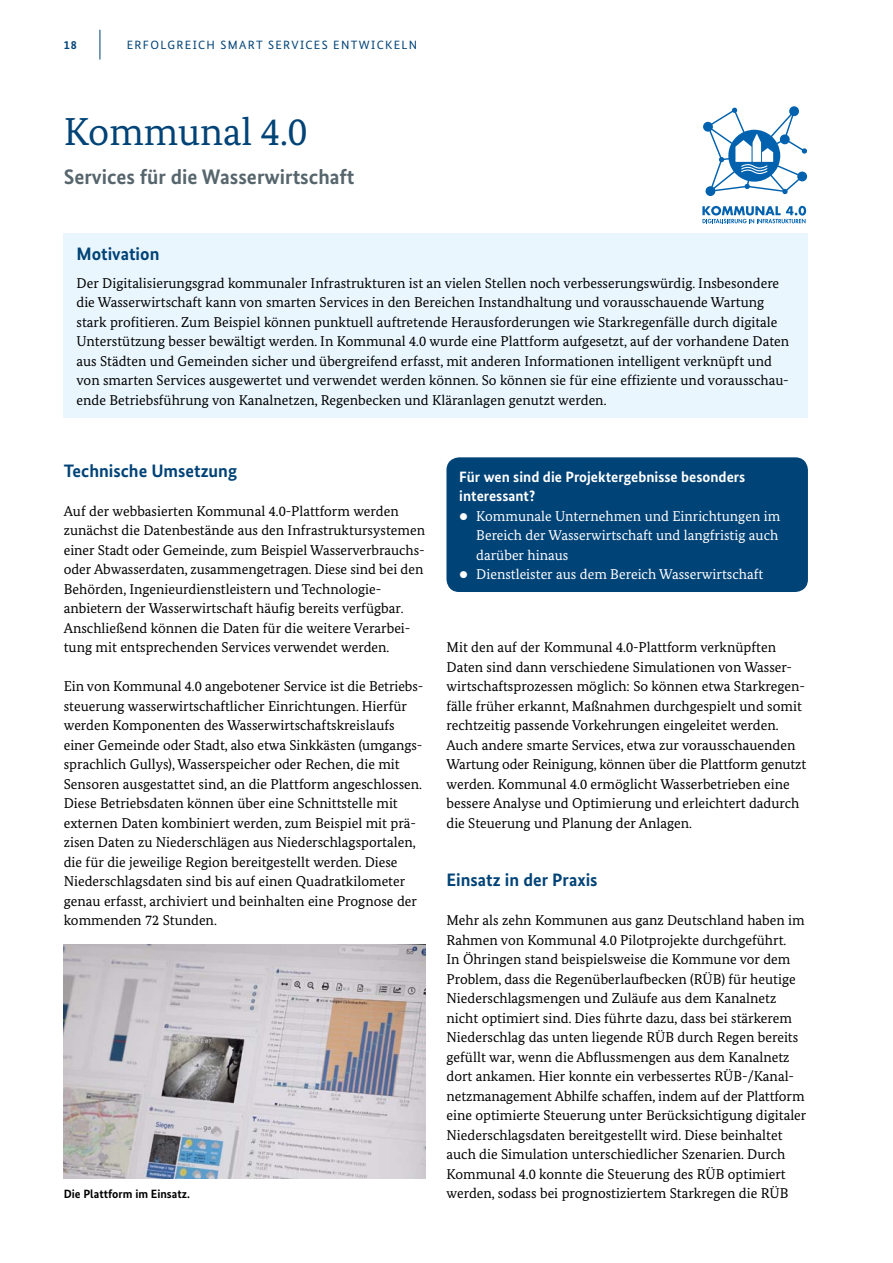
<style>
.page{position:relative;width:893px;height:1263px;background:#fff}
.page>*{position:absolute;margin:0;border:0;box-sizing:border-box;transform-origin:0 0}
.t1{font:39px "Bundes Serif";color:#004377}
.t2{font:700 21px "Bundes Sans";color:#57666d}
.t3{font:700 18px "Bundes Sans";color:#004377}
.t4{font:700 15px/19.5px "Bundes Sans";color:#fff}
.t5{font:14.25px/19.5px "Bundes Serif";color:#000}
.t6{font:14.25px/19.5px "Bundes Serif";color:#fff}
.t7{font:12px "Bundes Sans";letter-spacing:.11em;color:#004377}
.t8{font:700 12px "Bundes Sans";color:#000}
.t9{font:700 12px "Bundes Sans";color:#004377}
</style>
<div class="page">
<hr style="left:100px;top:30px;width:1px;height:30px;background:#004377">
<div style="left:64px;top:233px;width:744px;height:184px;background:#eaf6fe"></div>
<svg style="left:703px;top:106px;width:104px;height:90px"></svg>
<svg style="left:702px;top:206px;width:104px;height:17px"></svg>
<div style="left:446px;top:457px;width:362px;height:135px;background:#004377;border-radius:13px"></div>
<img style="left:64px;top:945px;width:361px;height:234px">
<p class="t9" style="left:64px;top:37px;width:15px">18</p>
<p class="t7" style="left:127px;top:37px;width:292px">ERFOLGREICH SMART SERVICES ENTWICKELN</p>
<h2 class="t1" style="left:64px;top:108px;width:245px">Kommunal 4.0</h2>
<h3 class="t2" style="left:64px;top:164px;width:292px">Services für die Wasserwirtschaft</h3>
<h3 class="t3" style="left:77px;top:243px;width:84px">Motivation</h3>
<p class="t5" style="left:77px;top:273px;width:714px">Der Digitalisierungsgrad kommunaler Infrastrukturen ist an vielen Stellen noch verbesserungswürdig. Insbesondere die Wasserwirtschaft kann von smarten Services in den Bereichen Instandhaltung und vorausschauende Wartung stark profitieren. Zum Beispiel können punktuell auftretende Herausforderungen wie Starkregenfälle durch digitale Unterstützung besser bewältigt werden. In Kommunal 4.0 wurde eine Plattform aufgesetzt, auf der vorhandene Daten aus Städten und Gemeinden sicher und übergreifend erfasst, mit anderen Informationen intelligent verknüpft und von smarten Services ausgewertet und verwendet werden können. So können sie für eine effiziente und vorausschau&shy;ende Betriebsführung von Kanalnetzen, Regenbecken und Kläranlagen genutzt werden.</p>
<h3 class="t3" style="left:64px;top:460px;width:175px">Technische Umsetzung</h3>
<p class="t5" style="left:64px;top:501px;width:363px">Auf der webbasierten Kommunal 4.0-Plattform werden zunächst die Datenbestände aus den Infrastruktursystemen einer Stadt oder Gemeinde, zum Beispiel Wasserverbrauchs&shy;oder Abwasserdaten, zusammengetragen. Diese sind bei den Behörden, Ingenieurdienstleistern und Technologie&shy;anbietern der Wasserwirtschaft häufig bereits verfügbar.<br>Anschließend können die Daten für die weitere Verarbei&shy;tung mit entsprechenden Services verwendet werden.</p>
<p class="t5" style="left:64px;top:677px;width:359px">Ein von Kommunal 4.0 angebotener Service ist die Betriebs&shy;steuerung wasserwirtschaftlicher Einrichtungen. Hierfür werden Komponenten des Wasserwirtschaftskreislaufs einer Gemeinde oder Stadt, also etwa Sinkkästen (umgangs&shy;sprachlich Gullys), Wasserspeicher oder Rechen, die mit Sensoren ausgestattet sind, an die Plattform angeschlossen.<br>Diese Betriebsdaten können über eine Schnittstelle mit externen Daten kombiniert werden, zum Beispiel mit prä&shy;zisen Daten zu Niederschlägen aus Niederschlagsportalen, die für die jeweilige Region bereitgestellt werden. Diese Niederschlagsdaten sind bis auf einen Quadratkilometer genau erfasst, archiviert und beinhalten eine Prognose der kommenden 72 Stunden.</p>
<p class="t8" style="left:64px;top:1187px;width:128px">Die Plattform im Einsatz.</p>
<h4 class="t4" style="left:459px;top:467px;width:288px">Für wen sind die Projektergebnisse besonders interessant?</h4>
<p class="t6" style="left:476px;top:506px;width:306px;text-indent:-17px">• Kommunale Unternehmen und Einrichtungen im<br>Bereich der Wasserwirtschaft und langfristig auch darüber hinaus</p>
<p class="t6" style="left:459px;top:564px;width:306px">• Dienstleister aus dem Bereich Wasserwirtschaft</p>
<p class="t5" style="left:446px;top:638px;width:361px">Mit den auf der Kommunal 4.0-Plattform verknüpften Daten sind dann verschiedene Simulationen von Wasser&shy;wirtschaftsprozessen möglich: So können etwa Starkregen&shy;fälle früher erkannt, Maßnahmen durchgespielt und somit rechtzeitig passende Vorkehrungen eingeleitet werden.<br>Auch andere smarte Services, etwa zur vorausschauenden Wartung oder Reinigung, können über die Plattform genutzt werden. Kommunal 4.0 ermöglicht Wasserbetrieben eine bessere Analyse und Optimierung und erleichtert dadurch die Steuerung und Planung der Anlagen.</p>
<h3 class="t3" style="left:446px;top:869px;width:153px">Einsatz in der Praxis</h3>
<p class="t5" style="left:446px;top:911px;width:361px">Mehr als zehn Kommunen aus ganz Deutschland haben im Rahmen von Kommunal 4.0 Pilotprojekte durchgeführt.<br>In Öhringen stand beispielsweise die Kommune vor dem Problem, dass die Regenüberlaufbecken (RÜB) für heutige Niederschlagsmengen und Zuläufe aus dem Kanalnetz nicht optimiert sind. Dies führte dazu, dass bei stärkerem Niederschlag das unten liegende RÜB durch Regen bereits gefüllt war, wenn die Abflussmengen aus dem Kanalnetz dort ankamen. Hier konnte ein verbessertes RÜB-/Kanal&shy;netzmanagement Abhilfe schaffen, indem auf der Plattform eine optimierte Steuerung unter Berücksichtigung digitaler Niederschlagsdaten bereitgestellt wird. Diese beinhaltet auch die Simulation unterschiedlicher Szenarien. Durch Kommunal 4.0 konnte die Steuerung des RÜB optimiert werden, sodass bei prognostiziertem Starkregen die RÜB</p>
</div>
